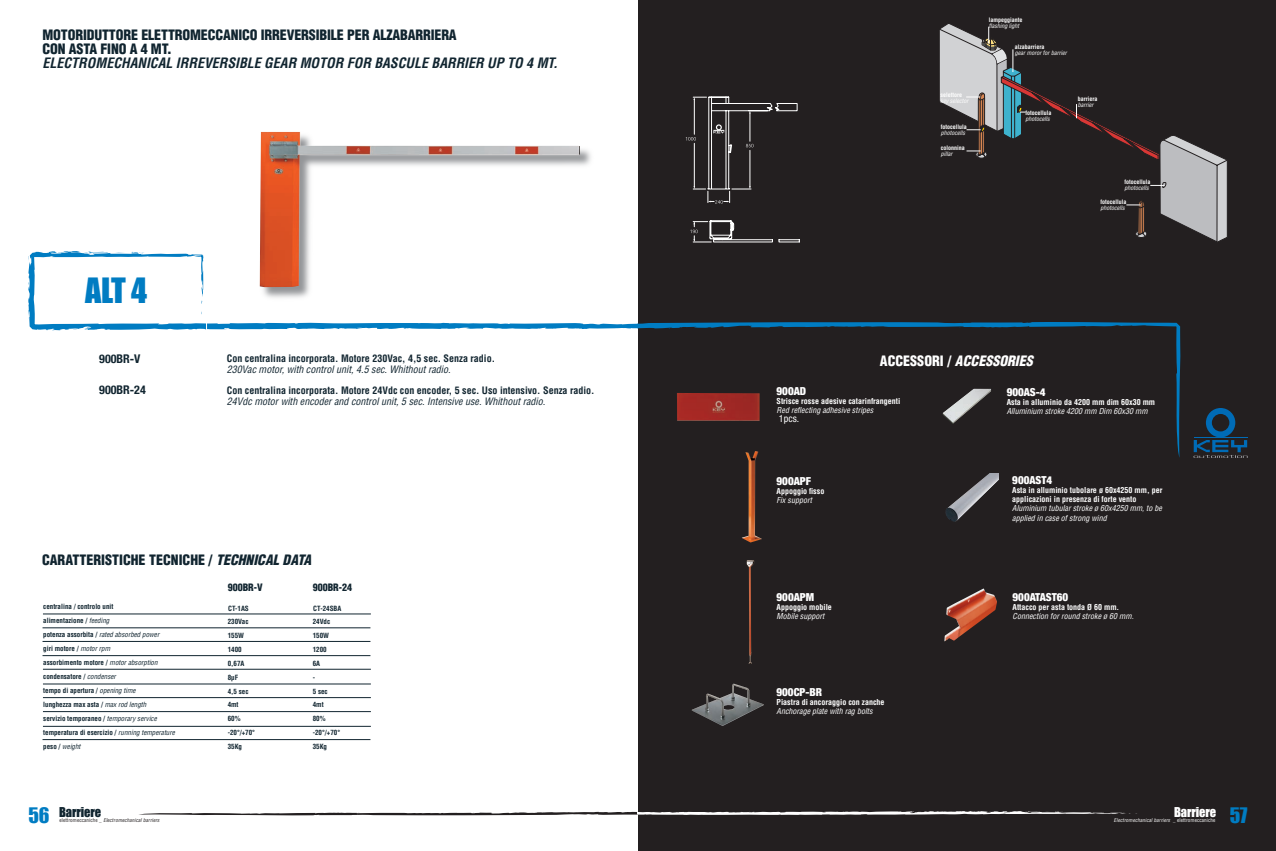
<style>
.page{position:relative;width:1276px;height:851px;background:#fff}
.page>*{position:absolute;margin:0;border:0;box-sizing:border-box;transform-origin:0 0}
.t1{font:32px "Impact";color:#007cc2}
.t2{font:19.6px "Impact";color:#007cc2}
.t3{font:900 condensed 14px "Helvetica";letter-spacing:-.01em;color:#112530}
.t4{font:italic 700 condensed 14px "Helvetica";color:#112530}
.t5{font:italic 900 condensed 14px "Helvetica";color:#fff}
.t6{font:12.5px "Impact";letter-spacing:-.01em;color:#112530}
.t7{font:12.5px "Impact";letter-spacing:-.01em;color:#fff}
.t8{font:700 condensed 12px "Helvetica Neue";color:#112530}
.t9{font:900 condensed 11px "Helvetica Neue";color:#fff}
.t10{font:700 condensed 10px "Helvetica";color:#112530}
.t11{font:italic condensed 10px "Helvetica";color:#112530}
.t12{font:900 condensed 10px "Helvetica";color:#112530}
.t13{font:condensed 10px "Helvetica Neue";color:#fff}
.t14{font:700 condensed 8px/9px "Helvetica";color:#fff}
.t15{font:italic condensed 8px/9.6px "Helvetica";color:#fff}
.t16{font:700 condensed 7px "Helvetica";color:#112530}
.t17{font:italic condensed 7px "Helvetica";color:#112530}
.t18{font:italic condensed 6px "Helvetica";color:#fff}
.t19{font:700 condensed 6px "Helvetica";color:#fff}
.t20{font:italic condensed 5.1px "Helvetica";letter-spacing:.02em;color:#231f20}
.t21{font:italic condensed 5.1px "Helvetica";letter-spacing:.02em;color:#fff}
.s1{font-style:italic}
.s2{font-weight:400;font-style:italic}
.s3{font-weight:700;font-style:normal}
.s4{font-style:normal}
</style>
<div class="page">
<svg style="left:28px;top:251px;width:610px;height:80px"></svg>
<svg style="left:201px;top:298px;width:1px;height:18px"></svg>
<svg style="left:83px;top:251px;width:8px;height:2px"></svg>
<div style="left:638px;top:0;width:638px;height:850px;background:#231f20"></div>
<svg style="left:139px;top:811px;width:998px;height:4px"></svg>
<svg style="left:638px;top:322px;width:543px;height:135px"></svg>
<svg style="left:1193px;top:408px;width:54px;height:50px"></svg>
<svg style="left:686px;top:97px;width:111px;height:107px"></svg>
<img style="left:677px;top:393px;width:82px;height:27px">
<img style="left:742px;top:451px;width:20px;height:91px">
<svg style="left:939px;top:24px;width:288px;height:218px"></svg>
<img style="left:746px;top:560px;width:8px;height:104px">
<img style="left:692px;top:683px;width:72px;height:43px">
<img style="left:945px;top:473px;width:53px;height:49px">
<img style="left:944px;top:588px;width:53px;height:53px">
<img style="left:942px;top:388px;width:49px;height:36px">
<hr style="left:206px;top:312px;width:1px;height:42px;background:#fff">
<hr style="left:43px;top:613px;width:328px;height:1px;background:#112530">
<hr style="left:43px;top:627px;width:327px;height:1px;background:#112530">
<hr style="left:43px;top:641px;width:327px;height:1px;background:#112530">
<hr style="left:43px;top:655px;width:327px;height:1px;background:#112530">
<hr style="left:43px;top:669px;width:328px;height:1px;background:#112530">
<hr style="left:43px;top:683px;width:328px;height:1px;background:#112530">
<hr style="left:43px;top:697px;width:328px;height:1px;background:#112530">
<hr style="left:43px;top:711px;width:328px;height:1px;background:#112530">
<hr style="left:43px;top:726px;width:328px;height:1px;background:#112530">
<svg style="left:259px;top:131px;width:335px;height:171px"></svg>
<img style="left:260px;top:132px;width:320px;height:155px">
<hr style="left:43px;top:739px;width:327px;height:1px;background:#112530">
<svg style="left:690px;top:220px;width:109px;height:22px"></svg>
<p class="t3" style="left:43px;top:26px;width:416px">MOTORIDUTTORE ELETTROMECCANICO IRREVERSIBILE PER ALZABARRIERA</p>
<p class="t3" style="left:43px;top:40px;width:131px">CON ASTA FINO A 4 MT.</p>
<p class="t4" style="left:43px;top:54px;width:517px">ELECTROMECHANICAL IRREVERSIBLE GEAR MOTOR FOR BASCULE BARRIER UP TO 4 MT.</p>
<p class="t1" style="left:85px;top:271px;width:63px">ALT 4</p>
<p class="t8" style="left:99px;top:351px;width:43px">900BR-V</p>
<p class="t8" style="left:99px;top:382px;width:48px">900BR-24</p>
<p class="t10" style="left:227px;top:352px;width:270px">Con centralina incorporata. Motore 230Vac, 4,5 sec. Senza radio.</p>
<p class="t11" style="left:227px;top:363px;width:225px">230Vac motor, with control unit, 4.5 sec. Whithout radio.</p>
<p class="t10" style="left:227px;top:384px;width:369px">Con centralina incorporata. Motore 24Vdc con encoder, 5 sec. Uso intensivo. Senza radio.</p>
<p class="t11" style="left:227px;top:395px;width:320px">24Vdc motor with encoder and control unit, 5 sec. Intensive use. Whithout radio.</p>
<p class="t3" style="left:42px;top:551px;width:271px">CARATTERISTICHE TECNICHE / <span class="s1">TECHNICAL DATA</span></p>
<p class="t12" style="left:228px;top:581px;width:37px">900BR-V</p>
<p class="t12" style="left:313px;top:581px;width:41px">900BR-24</p>
<p class="t16" style="left:228px;top:617px;width:22px">230Vac</p>
<p class="t16" style="left:313px;top:617px;width:19px">24Vdc</p>
<p class="t16" style="left:228px;top:631px;width:18px">155W</p>
<p class="t16" style="left:313px;top:631px;width:18px">150W</p>
<p class="t16" style="left:228px;top:644px;width:15px">1400</p>
<p class="t16" style="left:313px;top:644px;width:15px">1200</p>
<p class="t16" style="left:228px;top:658px;width:18px">0,67A</p>
<p class="t16" style="left:313px;top:658px;width:9px">6A</p>
<p class="t16" style="left:228px;top:672px;width:12px">8µF</p>
<p class="t16" style="left:313px;top:672px;width:4px">-</p>
<p class="t16" style="left:228px;top:686px;width:22px">4,5 sec</p>
<p class="t16" style="left:313px;top:686px;width:16px">5 sec</p>
<p class="t16" style="left:228px;top:700px;width:12px">4mt</p>
<p class="t16" style="left:313px;top:700px;width:12px">4mt</p>
<p class="t16" style="left:228px;top:714px;width:14px">60%</p>
<p class="t16" style="left:313px;top:714px;width:14px">80%</p>
<p class="t16" style="left:228px;top:728px;width:29px">-20°/+70°</p>
<p class="t16" style="left:313px;top:728px;width:29px">-20°/+70°</p>
<p class="t16" style="left:228px;top:742px;width:16px">35Kg</p>
<p class="t16" style="left:313px;top:742px;width:16px">35Kg</p>
<p class="t16" style="left:43px;top:601px;width:72px">centralina / controlo unit</p>
<p class="t16" style="left:43px;top:615px;width:68px">alimentazione / <span class="s2">feeding</span></p>
<p class="t17" style="left:43px;top:629px;width:118px"><span class="s3">potenza assorbita /</span> rated absorbed power</p>
<p class="t16" style="left:43px;top:643px;width:68px">giri motore / <span class="s2">motor rpm</span></p>
<p class="t16" style="left:43px;top:657px;width:116px">assorbimento motore / <span class="s2">motor absorption</span></p>
<p class="t16" style="left:43px;top:671px;width:74px">condensatore / <span class="s2">condenser</span></p>
<p class="t16" style="left:43px;top:685px;width:94px">tempo di apertura / <span class="s2">opening time</span></p>
<p class="t16" style="left:43px;top:699px;width:105px">lunghezza max asta / <span class="s2">max rod length</span></p>
<p class="t16" style="left:43px;top:713px;width:115px">servizio temporaneo / <span class="s2">temporary service</span></p>
<p class="t16" style="left:43px;top:727px;width:133px">temperatura di esercizio / <span class="s2">running temperature</span></p>
<p class="t17" style="left:43px;top:741px;width:39px"><span class="s3">peso /</span> weight</p>
<p class="t16" style="left:228px;top:603px;width:22px">CT-1AS</p>
<p class="t16" style="left:313px;top:603px;width:30px">CT-24SBA</p>
<p class="t19" style="left:988px;top:16px;width:35px">lampeggiante</p>
<p class="t18" style="left:988px;top:22px;width:32px">flashing light</p>
<p class="t19" style="left:940px;top:91px;width:23px">selettore</p>
<p class="t18" style="left:940px;top:97px;width:30px">key selector</p>
<p class="t19" style="left:940px;top:123px;width:28px">fotocellula</p>
<p class="t18" style="left:940px;top:129px;width:26px">photocells</p>
<p class="t19" style="left:940px;top:144px;width:25px">colonnina</p>
<p class="t18" style="left:940px;top:150px;width:13px">pillar</p>
<p class="t19" style="left:1015px;top:43px;width:31px">alzabarriera</p>
<p class="t18" style="left:1015px;top:49px;width:53px">gear moror for barrier</p>
<p class="t19" style="left:1025px;top:109px;width:28px">fotocellula</p>
<p class="t18" style="left:1025px;top:115px;width:26px">photocells</p>
<p class="t19" style="left:1077px;top:95px;width:21px">barriera</p>
<p class="t18" style="left:1077px;top:101px;width:17px">barrier</p>
<p class="t19" style="left:1124px;top:178px;width:28px">fotocellula</p>
<p class="t18" style="left:1124px;top:184px;width:26px">photocells</p>
<p class="t19" style="left:1100px;top:198px;width:28px">fotocellula</p>
<p class="t18" style="left:1100px;top:204px;width:26px">photocells</p>
<p class="t5" style="left:880px;top:351px;width:154px"><span class="s4">ACCESSORI /</span> ACCESSORIES</p>
<p class="t9" style="left:776px;top:384px;width:31px">900AD</p>
<p class="t14" style="left:776px;top:397px;width:125px">Strisce rosse adesive catarinfrangenti</p>
<p class="t15" style="left:776px;top:405px;width:98px">Red reflecting adhesive stripes</p>
<p class="t13" style="left:779px;top:413px;width:22px">1pcs.</p>
<p class="t9" style="left:1006px;top:385px;width:40px">900AS-4</p>
<p class="t14" style="left:1006px;top:397px;width:150px">Asta in alluminio da 4200 mm dim 60x30 mm</p>
<p class="t15" style="left:1006px;top:406px;width:142px">Alluminium stroke 4200 mm Dim 60x30 mm</p>
<p class="t9" style="left:776px;top:474px;width:36px">900APF</p>
<p class="t14" style="left:776px;top:486px;width:49px">Appoggio fisso</p>
<p class="t15" style="left:776px;top:495px;width:37px">Fix support</p>
<p class="t9" style="left:1012px;top:473px;width:41px">900AST4</p>
<p class="t14" style="left:1012px;top:485px;width:152px">Asta in alluminio tubolare ø 60x4250 mm, per applicazioni in presenza di forte vento</p>
<p class="t15" style="left:1012px;top:503px;width:151px">Aluminium tubular stroke ø 60x4250 mm, to be applied in case of strong wind</p>
<p class="t9" style="left:776px;top:590px;width:39px">900APM</p>
<p class="t14" style="left:776px;top:602px;width:57px">Appoggio mobile</p>
<p class="t15" style="left:776px;top:611px;width:49px">Mobile support</p>
<p class="t9" style="left:1012px;top:590px;width:57px">900ATAST60</p>
<p class="t14" style="left:1012px;top:602px;width:108px">Attacco per asta tonda Ø 60 mm.</p>
<p class="t15" style="left:1012px;top:611px;width:123px">Connection for round stroke ø 60 mm.</p>
<p class="t9" style="left:776px;top:684px;width:47px">900CP-BR</p>
<p class="t14" style="left:776px;top:697px;width:109px">Piastra di ancoraggio con zanche</p>
<p class="t15" style="left:776px;top:705px;width:97px">Anchorage plate with rag bolts</p>
<h2 class="t2" style="left:28px;top:802px;width:23px">56</h2>
<h2 class="t2" style="left:1230px;top:802px;width:19px">57</h2>
<p class="t6" style="left:59px;top:804px;width:43px">Barriere</p>
<p class="t7" style="left:1174px;top:804px;width:43px">Barriere</p>
<p class="t20" style="left:59px;top:817px;width:102px"><span class="s4">elettromeccaniche _</span> Electromechanical barriers</p>
<p class="t21" style="left:1114px;top:817px;width:103px">Electromechanical barriers _ <span class="s4">elettromeccaniche</span></p>
</div>
